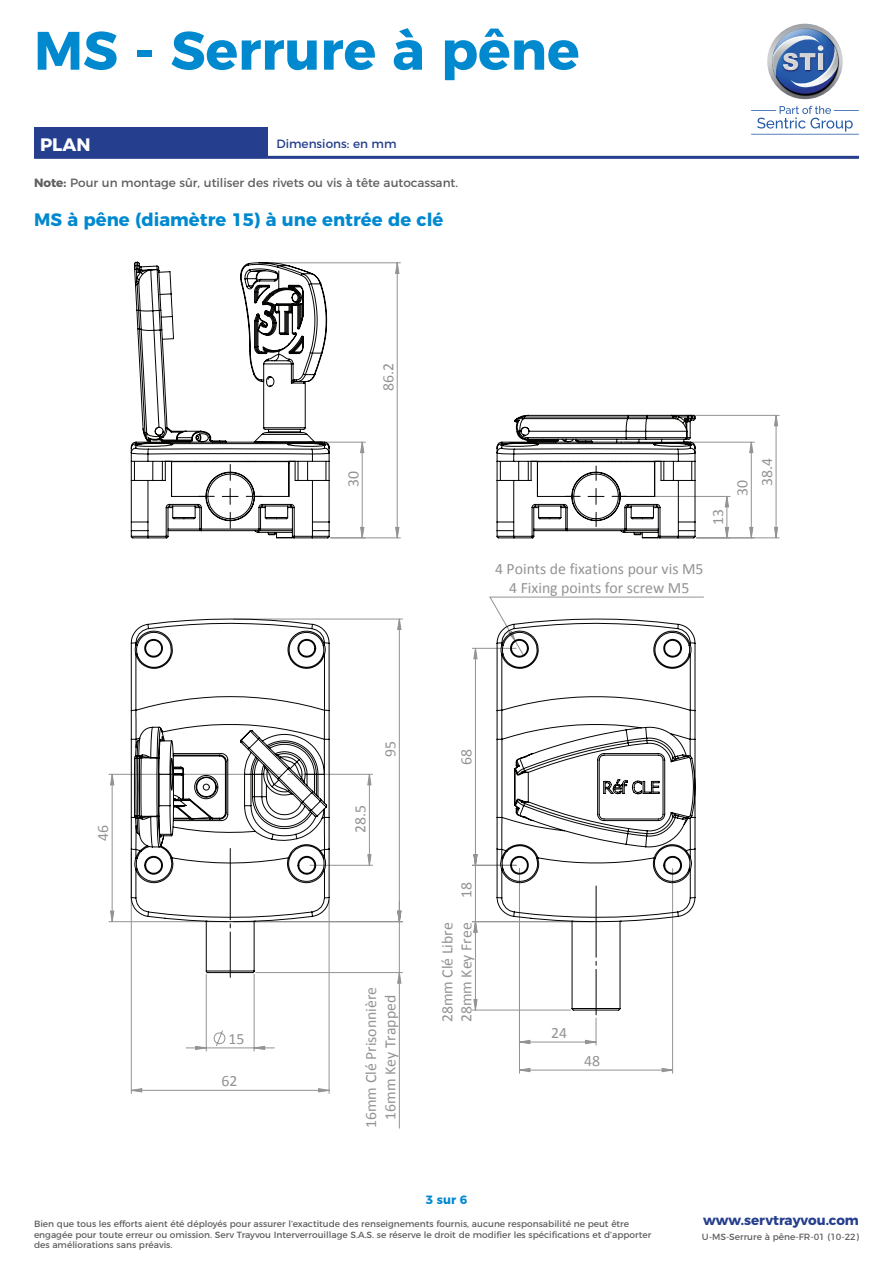
<style>
.page{position:relative;width:893px;height:1263px;background:#fff}
.page>*{position:absolute;margin:0;border:0;box-sizing:border-box;transform-origin:0 0}
.t1{font:700 54px "Montserrat";color:#0089cf}
.t2{font:700 18px "Montserrat";color:#0089cf}
.t3{font:700 18px "Montserrat";color:#fff}
.t4{font:15.75px/19.2px "Calibri";color:#939393}
.t5{font:700 13.5px "Montserrat";color:#253f8e}
.t6{font:12px "Montserrat";color:#5f5f62}
.t7{font:12px "Montserrat";color:#253f8e}
.t8{font:700 12px "Montserrat";color:#0089cf}
.t9{font:9px/10.8px "Montserrat";color:#5f5f62}
.s1{font-weight:700}
</style>
<div class="page">
<div style="left:34px;top:128px;width:234px;height:29px;background:#253f8e"></div>
<hr style="left:34px;top:156px;width:234px;height:3px;background:#253f8e">
<hr style="left:268px;top:156px;width:591px;height:3px;background:#253f8e">
<hr style="left:109px;top:921px;width:118px;height:1px;background:#939393">
<hr style="left:109px;top:774px;width:172px;height:1px;background:#939393">
<hr style="left:399px;top:972px;width:1px;height:156px;background:#939393">
<hr style="left:672px;top:868px;width:1px;height:205px;background:#939393">
<svg style="left:131px;top:647px;width:465px;height:445px"></svg>
<svg style="left:111px;top:648px;width:257px;height:284px"></svg>
<svg style="left:519px;top:1068px;width:154px;height:4px"></svg>
<svg style="left:496px;top:618px;width:200px;height:393px"></svg>
<svg style="left:130px;top:618px;width:200px;height:355px"></svg>
<hr style="left:262px;top:262px;width:138px;height:1px;background:#939393">
<hr style="left:697px;top:538px;width:82px;height:1px;background:#939393">
<hr style="left:674px;top:415px;width:105px;height:1px;background:#939393">
<hr style="left:624px;top:442px;width:130px;height:1px;background:#939393">
<hr style="left:331px;top:538px;width:34px;height:1px;background:#939393">
<hr style="left:258px;top:442px;width:107px;height:1px;background:#939393">
<hr style="left:472px;top:921px;width:121px;height:1px;background:#939393">
<hr style="left:472px;top:1010px;width:98px;height:1px;background:#939393">
<hr style="left:256px;top:972px;width:146px;height:1px;background:#939393">
<hr style="left:288px;top:774px;width:85px;height:1px;background:#939393">
<hr style="left:310px;top:865px;width:63px;height:1px;background:#939393">
<hr style="left:233px;top:619px;width:169px;height:1px;background:#939393">
<hr style="left:233px;top:921px;width:169px;height:1px;background:#939393">
<svg style="left:368px;top:619px;width:109px;height:391px"></svg>
<svg style="left:774px;top:415px;width:4px;height:123px"></svg>
<svg style="left:360px;top:262px;width:393px;height:277px"></svg>
<svg style="left:130px;top:261px;width:200px;height:278px"></svg>
<img style="left:767px;top:24px;width:76px;height:75px;border-radius:38px">
<img style="left:773px;top:29px;width:64px;height:64px">
<img style="left:772px;top:36px;width:47px;height:41px">
<img style="left:791px;top:46px;width:47px;height:41px">
<hr style="left:751px;top:134px;width:108px;height:1px;background:#265ba8">
<svg style="left:751px;top:106px;width:108px;height:26px"></svg>
<h1 class="t1" style="left:34px;top:6px;width:547px">MS - Serrure à pêne</h1>
<h2 class="t3" style="left:40px;top:130px;width:26px">PLAN</h2>
<h3 class="t7" style="left:276px;top:134px;width:122px">Dimensions: en mm</h3>
<h3 class="t6" style="left:34px;top:173px;width:426px"><span class="s1">Note:</span> Pour un montage sûr, utiliser des rivets ou vis à tête autocassant.</h3>
<h2 class="t2" style="left:34px;top:204px;width:411px">MS à pêne (diamètre 15) à une entrée de clé</h2>
<h3 class="t4" style="left:94px;top:841px;width:17px;rotate:-90deg">46</h3>
<h3 class="t4" style="left:228px;top:1029px;width:17px">15</h3>
<h3 class="t4" style="left:222px;top:1071px;width:17px">62</h3>
<h3 class="t4" style="left:379px;top:391px;width:29px;rotate:-90deg">86.2</h3>
<h3 class="t4" style="left:344px;top:487px;width:17px;rotate:-90deg">30</h3>
<h3 class="t4" style="left:708px;top:525px;width:17px;rotate:-90deg">13</h3>
<h3 class="t4" style="left:730px;top:486px;width:29px;line-height:24.8px;text-indent:-10px;rotate:-90deg">30<br>38.4</h3>
<h3 class="t4" style="left:495px;top:559px;width:210px;text-align:center">4 Points de fixations pour vis M5<br>4 Fixing points for screw M5</h3>
<h3 class="t4" style="left:381px;top:757px;width:17px;rotate:-90deg">95</h3>
<h3 class="t4" style="left:351px;top:833px;width:29px;rotate:-90deg">28.5</h3>
<h3 class="t4" style="left:361px;top:1128px;width:143px;text-align:center;rotate:-90deg">16mm Clé Prisonnière<br>16mm Key Trapped</h3>
<h3 class="t4" style="left:457px;top:765px;width:17px;rotate:-90deg">68</h3>
<h3 class="t4" style="left:457px;top:898px;width:17px;rotate:-90deg">18</h3>
<h3 class="t4" style="left:438px;top:1022px;width:101px;rotate:-90deg">28mm Clé Libre<br>28mm Key Free</h3>
<h3 class="t8" style="left:426px;top:1190px;width:43px">3 sur 6</h3>
<h3 class="t4" style="left:551px;top:1023px;width:17px">24</h3>
<h3 class="t4" style="left:584px;top:1051px;width:17px">48</h3>
<p class="t9" style="left:34px;top:1217px;width:619px">Bien que tous les efforts aient été déployés pour assurer l’exactitude des renseignements fournis, aucune responsabilité ne peut être engagée pour toute erreur ou omission. Serv Trayvou Interverrouillage S.A.S. se réserve le droit de modifier les spécifications et d’apporter des améliorations sans préavis.</p>
<h3 class="t5" style="left:703px;top:1209px;width:157px">www.servtrayvou.com</h3>
<p class="t9" style="left:702px;top:1231px;width:159px">U-MS-Serrure à pêne-FR-01 (10-22)</p>
</div>
